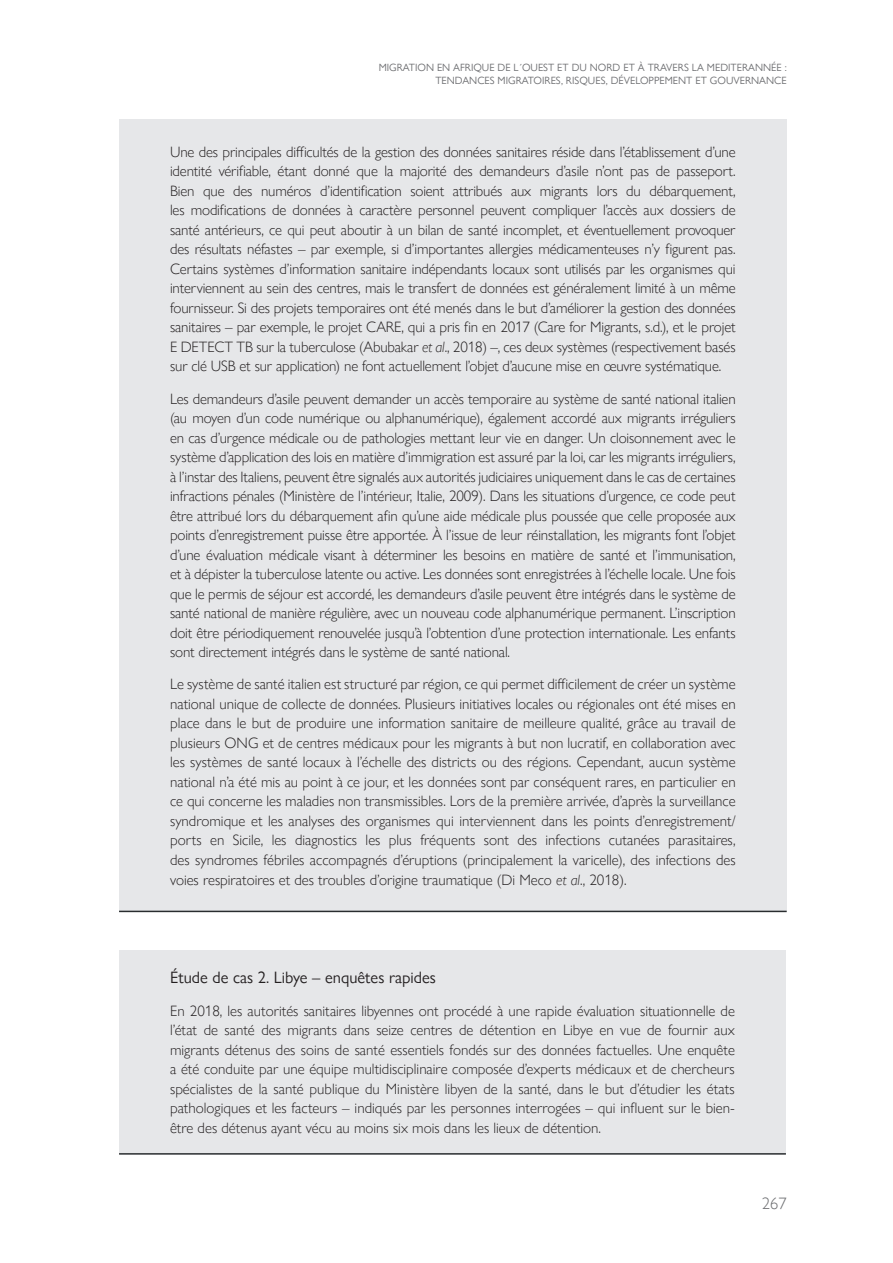
<style>
.page{position:relative;width:893px;height:1263px;background:#fff}
.page>*{position:absolute;margin:0;border:0;box-sizing:border-box;transform-origin:0 0}
.t1{font:16.5px "Gill Sans Nova";color:#231f20}
.t2{font:300 16.5px "Gill Sans Nova";color:#6c6d70}
.t3{font:300 15px/19.5px "Gill Sans Nova";letter-spacing:-.005em;color:#231f20;text-align:justify}
.t4{font:10.5px/12.6px "Gill Sans Nova";color:#6c6d70;text-align:right}
.s1{font-style:italic}
</style>
<div class="page">
<div style="left:119px;top:119px;width:668px;height:792px;background:#e6e7e9"></div>
<hr style="left:119px;top:911px;width:668px;height:1px;background:#292d2f">
<div style="left:119px;top:950px;width:667px;height:204px;background:#e6e7e9"></div>
<hr style="left:119px;top:1153px;width:667px;height:1px;background:#292d2f">
<p class="t4" style="left:379px;top:61px;width:409px">MIGRATION EN AFRIQUE DE L´OUEST ET DU NORD ET À TRAVERS LA MEDITERANNÉE :<br>TENDANCES MIGRATOIRES, RISQUES, DÉVELOPPEMENT ET GOUVERNANCE</p>
<p class="t3" style="left:170px;top:142px;width:567px">Une des principales difficultés de la gestion des données sanitaires réside dans l’établissement d’une identité vérifiable, étant donné que la majorité des demandeurs d’asile n’ont pas de passeport.<br>Bien que des numéros d’identification soient attribués aux migrants lors du débarquement, les modifications de données à caractère personnel peuvent compliquer l’accès aux dossiers de santé antérieurs, ce qui peut aboutir à un bilan de santé incomplet, et éventuellement provoquer des résultats néfastes – par exemple, si d’importantes allergies médicamenteuses n’y figurent pas.<br>Certains systèmes d’information sanitaire indépendants locaux sont utilisés par les organismes qui interviennent au sein des centres, mais le transfert de données est généralement limité à un même fournisseur. Si des projets temporaires ont été menés dans le but d’améliorer la gestion des données sanitaires – par exemple, le projet CARE, qui a pris fin en 2017 (Care for Migrants, s.d.), et le projet E DETECT TB sur la tuberculose (Abubakar <span class="s1">et al</span>., 2018) –, ces deux systèmes (respectivement basés sur clé USB et sur application) ne font actuellement l’objet d’aucune mise en œuvre systématique.</p>
<p class="t3" style="left:170px;top:389px;width:567px">Les demandeurs d’asile peuvent demander un accès temporaire au système de santé national italien (au moyen d’un code numérique ou alphanumérique), également accordé aux migrants irréguliers en cas d’urgence médicale ou de pathologies mettant leur vie en danger. Un cloisonnement avec le système d’application des lois en matière d’immigration est assuré par la loi, car les migrants irréguliers, à l’instar des Italiens, peuvent être signalés aux autorités judiciaires uniquement dans le cas de certaines infractions pénales (Ministère de l’intérieur, Italie, 2009). Dans les situations d’urgence, ce code peut être attribué lors du débarquement afin qu’une aide médicale plus poussée que celle proposée aux points d’enregistrement puisse être apportée. À l’issue de leur réinstallation, les migrants font l’objet d’une évaluation médicale visant à déterminer les besoins en matière de santé et l’immunisation, et à dépister la tuberculose latente ou active. Les données sont enregistrées à l’échelle locale. Une fois que le permis de séjour est accordé, les demandeurs d’asile peuvent être intégrés dans le système de santé national de manière régulière, avec un nouveau code alphanumérique permanent. L’inscription doit être périodiquement renouvelée jusqu’à l’obtention d’une protection internationale. Les enfants sont directement intégrés dans le système de santé national.</p>
<p class="t3" style="left:170px;top:674px;width:567px">Le système de santé italien est structuré par région, ce qui permet difficilement de créer un système national unique de collecte de données. Plusieurs initiatives locales ou régionales ont été mises en place dans le but de produire une information sanitaire de meilleure qualité, grâce au travail de plusieurs ONG et de centres médicaux pour les migrants à but non lucratif, en collaboration avec les systèmes de santé locaux à l’échelle des districts ou des régions. Cependant, aucun système national n’a été mis au point à ce jour, et les données sont par conséquent rares, en particulier en ce qui concerne les maladies non transmissibles. Lors de la première arrivée, d’après la surveillance syndromique et les analyses des organismes qui interviennent dans les points d’enregistrement/ ports en Sicile, les diagnostics les plus fréquents sont des infections cutanées parasitaires, des syndromes fébriles accompagnés d’éruptions (principalement la varicelle), des infections des voies respiratoires et des troubles d’origine traumatique (Di Meco <span class="s1">et al</span>., 2018).</p>
<p class="t1" style="left:170px;top:968px;width:267px">Étude de cas 2. Libye – enquêtes rapides</p>
<p class="t3" style="left:170px;top:1000px;width:566px">En 2018, les autorités sanitaires libyennes ont procédé à une rapide évaluation situationnelle de l’état de santé des migrants dans seize centres de détention en Libye en vue de fournir aux migrants détenus des soins de santé essentiels fondés sur des données factuelles. Une enquête a été conduite par une équipe multidisciplinaire composée d’experts médicaux et de chercheurs spécialistes de la santé publique du Ministère libyen de la santé, dans le but d’étudier les états pathologiques et les facteurs – indiqués par les personnes interrogées – qui influent sur le bien&shy;être des détenus ayant vécu au moins six mois dans les lieux de détention.</p>
<p class="t2" style="left:762px;top:1193px;width:26px">267</p>
</div>
